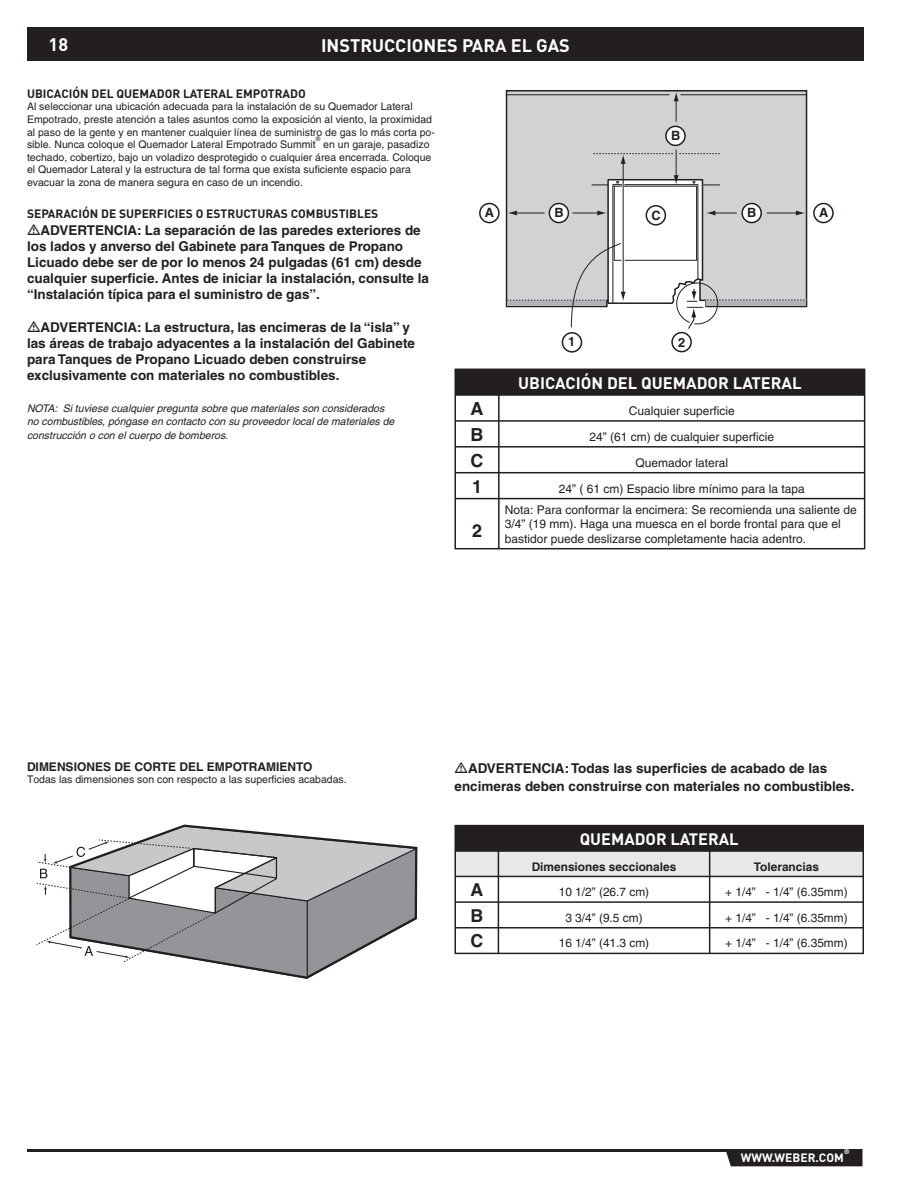
<style>
.page{position:relative;width:918px;height:1188px;background:#fff}
.page>*{position:absolute;margin:0;border:0;box-sizing:border-box;transform-origin:0 0}
.t1{font:18px "DI Nkerned";color:#fff}
.t2{font:700 18px "Helvetica";color:#231f20}
.t3{font:700 17.85px "Helvetica";color:#231f20}
.t4{font:16.5px "DI Nkerned";color:#fff}
.t5{font:16.35px "DI Nkerned";color:#fff}
.t6{font:700 13.5px/16.2px "Helvetica";color:#231f20}
.t7{font:700 12.9px "Helvetica";color:#231f20}
.t8{font:12px/14.4px "Helvetica";color:#231f20}
.t9{font:12px "DI Nkerned";color:#231f20}
.t10{font:700 12px "Helvetica";color:#231f20}
.t11{font:12px "DI Nkerned";color:#fff}
.t12{font:11.85px "Helvetica";color:#231f20}
.t13{font:700 11.85px "Helvetica";color:#231f20}
.t14{font:10.5px/12.6px "Helvetica";color:#231f20}
.t15{font:italic 10.5px/13.5px "Helvetica";color:#231f20}
.t16{font:7.05px "DI Nkerned";color:#fff}
.t17{font:6.15px "Helvetica";color:#231f20}
</style>
<div class="page">
<div style="left:27px;top:27px;width:837px;height:33px;background:#231f20"></div>
<hr style="left:27px;top:1149px;width:699px;height:3px;background:#231f20">
<div style="left:726px;top:1149px;width:136px;height:17px;background:#231f20"></div>
<svg style="left:36px;top:854px;width:32px;height:92px"></svg>
<svg style="left:68px;top:825px;width:349px;height:154px"></svg>
<hr style="left:455px;top:825px;width:43px;height:1px;background:#231f20">
<hr style="left:498px;top:825px;width:366px;height:1px;background:#231f20">
<svg style="left:455px;top:826px;width:409px;height:127px"></svg>
<hr style="left:455px;top:953px;width:409px;height:1px;background:#231f20">
<svg style="left:505px;top:90px;width:303px;height:218px"></svg>
<div style="left:562px;top:332px;width:20px;height:21px;border:2px solid #231f20;border-radius:50%"></div>
<div style="left:671px;top:332px;width:21px;height:20px;border:2px solid #231f20;border-radius:50%"></div>
<hr style="left:680px;top:94px;width:126px;height:1px;background:#231f20">
<hr style="left:507px;top:94px;width:163px;height:1px;background:#231f20">
<hr style="left:676px;top:150px;width:1px;height:30px;background:#231f20">
<svg style="left:674px;top:92px;width:5px;height:30px"></svg>
<hr style="left:623px;top:163px;width:1px;height:130px;background:#231f20">
<svg style="left:593px;top:153px;width:127px;height:11px"></svg>
<svg style="left:507px;top:175px;width:299px;height:154px"></svg>
<div style="left:646px;top:206px;width:19px;height:19px;background:#fff;border-radius:50%"></div>
<div style="left:646px;top:205px;width:20px;height:21px;border:2px solid #231f20;border-radius:50%"></div>
<div style="left:813px;top:203px;width:21px;height:20px;border:2px solid #231f20;border-radius:50%"></div>
<div style="left:742px;top:204px;width:19px;height:19px;background:#fff;border-radius:50%"></div>
<div style="left:741px;top:203px;width:21px;height:20px;border:2px solid #231f20;border-radius:50%"></div>
<div style="left:549px;top:204px;width:19px;height:19px;background:#fff;border-radius:50%"></div>
<div style="left:549px;top:203px;width:20px;height:20px;border:2px solid #231f20;border-radius:50%"></div>
<div style="left:666px;top:126px;width:19px;height:19px;background:#fff;border-radius:50%"></div>
<div style="left:665px;top:126px;width:21px;height:20px;border:2px solid #231f20;border-radius:50%"></div>
<div style="left:479px;top:203px;width:21px;height:20px;border:2px solid #231f20;border-radius:50%"></div>
<div style="left:455px;top:369px;width:410px;height:26px;background:#231f20"></div>
<hr style="left:455px;top:394px;width:44px;height:2px;background:#231f20">
<hr style="left:499px;top:394px;width:366px;height:2px;background:#231f20">
<hr style="left:498px;top:396px;width:2px;height:24px;background:#231f20">
<hr style="left:455px;top:420px;width:44px;height:2px;background:#231f20">
<hr style="left:499px;top:420px;width:366px;height:2px;background:#231f20">
<hr style="left:498px;top:422px;width:2px;height:24px;background:#231f20">
<hr style="left:455px;top:446px;width:44px;height:2px;background:#231f20">
<hr style="left:499px;top:446px;width:366px;height:2px;background:#231f20">
<hr style="left:498px;top:448px;width:2px;height:24px;background:#231f20">
<hr style="left:455px;top:472px;width:44px;height:1px;background:#231f20">
<svg style="left:455px;top:396px;width:1px;height:102px"></svg>
<hr style="left:499px;top:472px;width:366px;height:1px;background:#231f20">
<hr style="left:498px;top:473px;width:2px;height:25px;background:#231f20">
<svg style="left:864px;top:396px;width:1px;height:102px"></svg>
<hr style="left:455px;top:498px;width:44px;height:1px;background:#231f20">
<hr style="left:455px;top:499px;width:1px;height:49px;background:#231f20">
<hr style="left:499px;top:498px;width:366px;height:1px;background:#231f20">
<hr style="left:498px;top:499px;width:2px;height:49px;background:#231f20">
<hr style="left:864px;top:499px;width:1px;height:49px;background:#231f20">
<hr style="left:455px;top:548px;width:410px;height:1px;background:#231f20">
<h1 class="t1" style="left:49px;top:38px;width:21px">18</h1>
<h1 class="t1" style="left:321px;top:39px;width:250px">INSTRUCCIONES PARA EL GAS</h1>
<p class="t9" style="left:27px;top:89px;width:280px">UBICACIÓN DEL QUEMADOR LATERAL EMPOTRADO</p>
<p class="t14" style="left:27px;top:101px;width:409px">Al seleccionar una ubicación adecuada para la instalación de su Quemador Lateral Empotrado, preste atención a tales asuntos como la exposición al viento, la proximidad al paso de la gente y en mantener cualquier línea de suministro de gas lo más corta po&shy;sible. Nunca coloque el Quemador Lateral Empotrado Summit</p>
<p class="t17" style="left:316px;top:137px;width:6px">®</p>
<p class="t14" style="left:27px;top:139px;width:406px;text-indent:296px">en un garaje, pasadizo techado, cobertizo, bajo un voladizo desprotegido o cualquier área encerrada. Coloque el Quemador Lateral y la estructura de tal forma que exista suficiente espacio para evacuar la zona de manera segura en caso de un incendio.</p>
<p class="t9" style="left:27px;top:210px;width:353px">SEPARACIÓN DE SUPERFICIES O ESTRUCTURAS COMBUSTIBLES</p>
<p class="t6" style="left:27px;top:223px;width:404px;text-indent:14px">ADVERTENCIA: La separación de las paredes exteriores de los lados y anverso del Gabinete para Tanques de Propano Licuado debe ser de por lo menos 24 pulgadas (61 cm) desde cualquier superficie. Antes de iniciar la instalación, consulte la “Instalación típica para el suministro de gas”.</p>
<p class="t6" style="left:27px;top:320px;width:390px;text-indent:14px">ADVERTENCIA: La estructura, las encimeras de la “isla” y las áreas de trabajo adyacentes a la instalación del Gabinete para Tanques de Propano Licuado deben construirse exclusivamente con materiales no combustibles.</p>
<p class="t15" style="left:27px;top:402px;width:369px">NOTA: Si tuviese cualquier pregunta sobre que materiales son considerados no combustibles, póngase en contacto con su proveedor local de materiales de construcción o con el cuerpo de bomberos.</p>
<p class="t7" style="left:485px;top:208px;width:11px">A</p>
<p class="t7" style="left:671px;top:131px;width:11px">B</p>
<p class="t7" style="left:554px;top:208px;width:11px">B</p>
<p class="t7" style="left:651px;top:210px;width:11px">C</p>
<p class="t7" style="left:747px;top:208px;width:11px">B</p>
<p class="t7" style="left:819px;top:208px;width:11px">A</p>
<p class="t7" style="left:568px;top:337px;width:9px">1</p>
<p class="t7" style="left:678px;top:337px;width:9px">2</p>
<h3 class="t4" style="left:518px;top:377px;width:285px">UBICACIÓN DEL QUEMADOR LATERAL</h3>
<h1 class="t2" style="left:471px;top:402px;width:14px">A</h1>
<p class="t8" style="left:629px;top:405px;width:108px">Cualquier superficie</p>
<h1 class="t2" style="left:471px;top:428px;width:14px">B</h1>
<p class="t8" style="left:589px;top:431px;width:186px">24” (61 cm) de cualquier superficie</p>
<h1 class="t2" style="left:471px;top:454px;width:14px">C</h1>
<p class="t8" style="left:635px;top:456px;width:94px">Quemador lateral</p>
<h1 class="t2" style="left:472px;top:480px;width:12px">1</h1>
<p class="t8" style="left:559px;top:482px;width:248px">24” ( 61 cm) Espacio libre mínimo para la tapa</p>
<h1 class="t2" style="left:472px;top:524px;width:12px">2</h1>
<p class="t8" style="left:505px;top:504px;width:354px">Nota: Para conformar la encimera: Se recomienda una saliente de<br>3/4” (19 mm). Haga una muesca en el borde frontal para que el bastidor puede deslizarse completamente hacia adentro.</p>
<p class="t10" style="left:27px;top:762px;width:287px">DIMENSIONES DE CORTE DEL EMPOTRAMIENTO</p>
<p class="t14" style="left:27px;top:774px;width:321px">Todas las dimensiones son con respecto a las superficies acabadas.</p>
<p class="t6" style="left:455px;top:761px;width:402px;line-height:18px;text-indent:14px">ADVERTENCIA: Todas las superficies de acabado de las encimeras deben construirse con materiales no combustibles.</p>
<h3 class="t5" style="left:580px;top:833px;width:160px">QUEMADOR LATERAL</h3>
<p class="t13" style="left:532px;top:862px;width:146px">Dimensiones seccionales</p>
<p class="t13" style="left:754px;top:862px;width:67px">Tolerancias</p>
<h2 class="t3" style="left:470px;top:883px;width:14px">A</h2>
<p class="t12" style="left:559px;top:888px;width:92px">10 1/2” (26.7 cm)</p>
<p class="t12" style="left:725px;top:888px;width:124px">+ 1/4” - 1/4” (6.35mm)</p>
<h2 class="t3" style="left:470px;top:909px;width:14px">B</h2>
<p class="t12" style="left:565px;top:913px;width:79px">3 3/4” (9.5 cm)</p>
<p class="t12" style="left:725px;top:913px;width:124px">+ 1/4” - 1/4” (6.35mm)</p>
<h2 class="t3" style="left:470px;top:935px;width:14px">C</h2>
<p class="t12" style="left:559px;top:939px;width:92px">16 1/4” (41.3 cm)</p>
<p class="t12" style="left:725px;top:939px;width:124px">+ 1/4” - 1/4” (6.35mm)</p>
<p class="t16" style="left:844px;top:1149px;width:7px">®</p>
<p class="t11" style="left:741px;top:1154px;width:105px">WWW.WEBER.COM</p>
</div>
